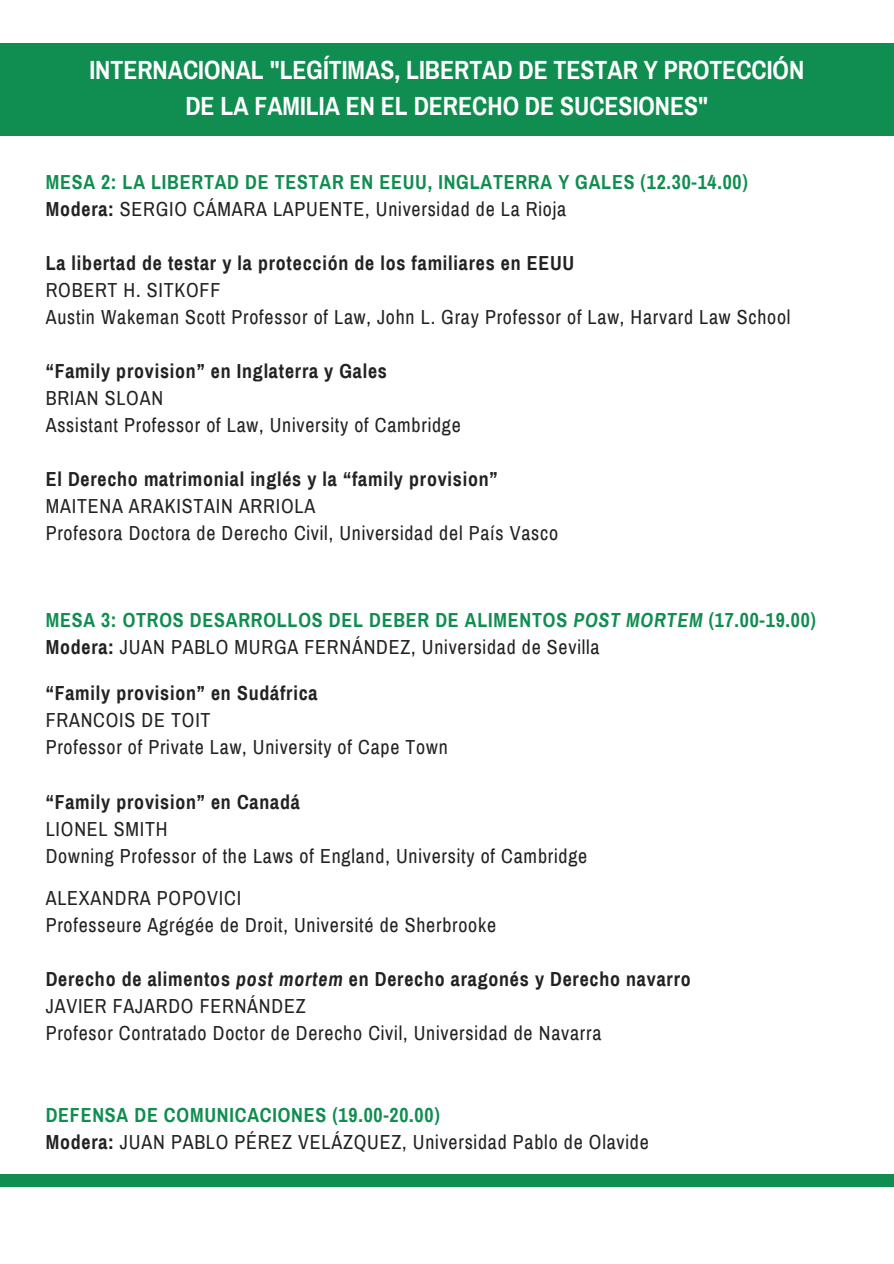
<style>
.page{position:relative;width:894px;height:1264px;background:#fff}
.page>*{position:absolute;margin:0;border:0;box-sizing:border-box;transform-origin:0 0}
.t1{font:700 25.65px/35.7px "Archivo Narrow";color:#fff;text-align:center}
.t2{font:19.8px/27.2px "Archivo Narrow";letter-spacing:.04em;color:#222}
.t3{font:700 19.8px/27.2px "Archivo Narrow";letter-spacing:.04em;color:#108d50}
.t4{font:700 19.8px "Archivo Narrow";letter-spacing:.04em;color:#222}
.s1{color:#222}
.s2{font-weight:400;color:#222}
.s3{font-style:italic}
.s4{font-weight:700}
.s5{font-weight:700;font-style:italic}
.s6{font-weight:700;color:#108d50}
</style>
<div class="page">
<div style="left:0;top:1174px;width:893px;height:12px;background:#108d50"></div>
<div style="left:0;top:43px;width:893px;height:92px;background:#108d50"></div>
<h1 class="t1" style="left:89px;top:53px;width:716px">INTERNACIONAL "LEGÍTIMAS, LIBERTAD DE TESTAR Y PROTECCIÓN<br>DE LA FAMILIA EN EL DERECHO DE SUCESIONES"</h1>
<h1 class="t1" style="left:137px;top:60px;width:643px">CONGRESO INTERNACIONAL<br>"LA RENTABILIZACIÓN DE BIENES PÚBLICOS EN TIEMPOS DE</h1>
<p class="t3" style="left:46px;top:169px;width:703px">MESA 2: LA LIBERTAD DE TESTAR EN EEUU, INGLATERRA Y GALES (12.30-14.00)<br><span class="s1">Modera:</span> <span class="s2">SERGIO CÁMARA LAPUENTE, Universidad de La Rioja</span></p>
<p class="t4" style="left:46px;top:252px;width:530px">La libertad de testar y la protección de los familiares en EEUU</p>
<p class="t2" style="left:46px;top:277px;width:746px">ROBERT H. SITKOFF<br>Austin Wakeman Scott Professor of Law, John L. Gray Professor of Law, Harvard Law School</p>
<p class="t4" style="left:46px;top:360px;width:342px">“Family provision” en Inglaterra y Gales</p>
<p class="t2" style="left:46px;top:385px;width:416px">BRIAN SLOAN<br>Assistant Professor of Law, University of Cambridge</p>
<p class="t4" style="left:46px;top:468px;width:453px">El Derecho matrimonial inglés y la “family provision”</p>
<p class="t2" style="left:46px;top:493px;width:514px">MAITENA ARAKISTAIN ARRIOLA<br>Profesora Doctora de Derecho Civil, Universidad del País Vasco</p>
<p class="t3" style="left:46px;top:606px;width:771px">MESA 3: OTROS DESARROLLOS DEL DEBER DE ALIMENTOS <span class="s3">POST MORTEM</span> (17.00-19.00)<br><span class="s1">Modera:</span> <span class="s2">JUAN PABLO MURGA FERNÁNDEZ, Universidad de Sevilla</span></p>
<p class="t4" style="left:46px;top:682px;width:273px">“Family provision” en Sudáfrica</p>
<p class="t2" style="left:46px;top:707px;width:403px">FRANCOIS DE TOIT<br>Professor of Private Law, University of Cape Town</p>
<p class="t4" style="left:46px;top:791px;width:255px">“Family provision” en Canadá</p>
<p class="t2" style="left:46px;top:815px;width:543px">LIONEL SMITH<br>Downing Professor of the Laws of England, University of Cambridge</p>
<p class="t2" style="left:46px;top:884px;width:452px">ALEXANDRA POPOVICI<br>Professeure Agrégée de Droit, Université de Sherbrooke</p>
<p class="t2" style="left:46px;top:965px;width:646px"><span class="s4">Derecho de alimentos</span> <span class="s5">post mortem</span> <span class="s4">en Derecho aragonés y Derecho navarro<br></span>JAVIER FAJARDO FERNÁNDEZ<br>Profesor Contratado Doctor de Derecho Civil, Universidad de Navarra</p>
<p class="t2" style="left:46px;top:1101px;width:604px"><span class="s6">DEFENSA DE COMUNICACIONES (19.00-20.00)<br></span><span class="s4">Modera:</span> JUAN PABLO PÉREZ VELÁZQUEZ, Universidad Pablo de Olavide</p>
</div>
